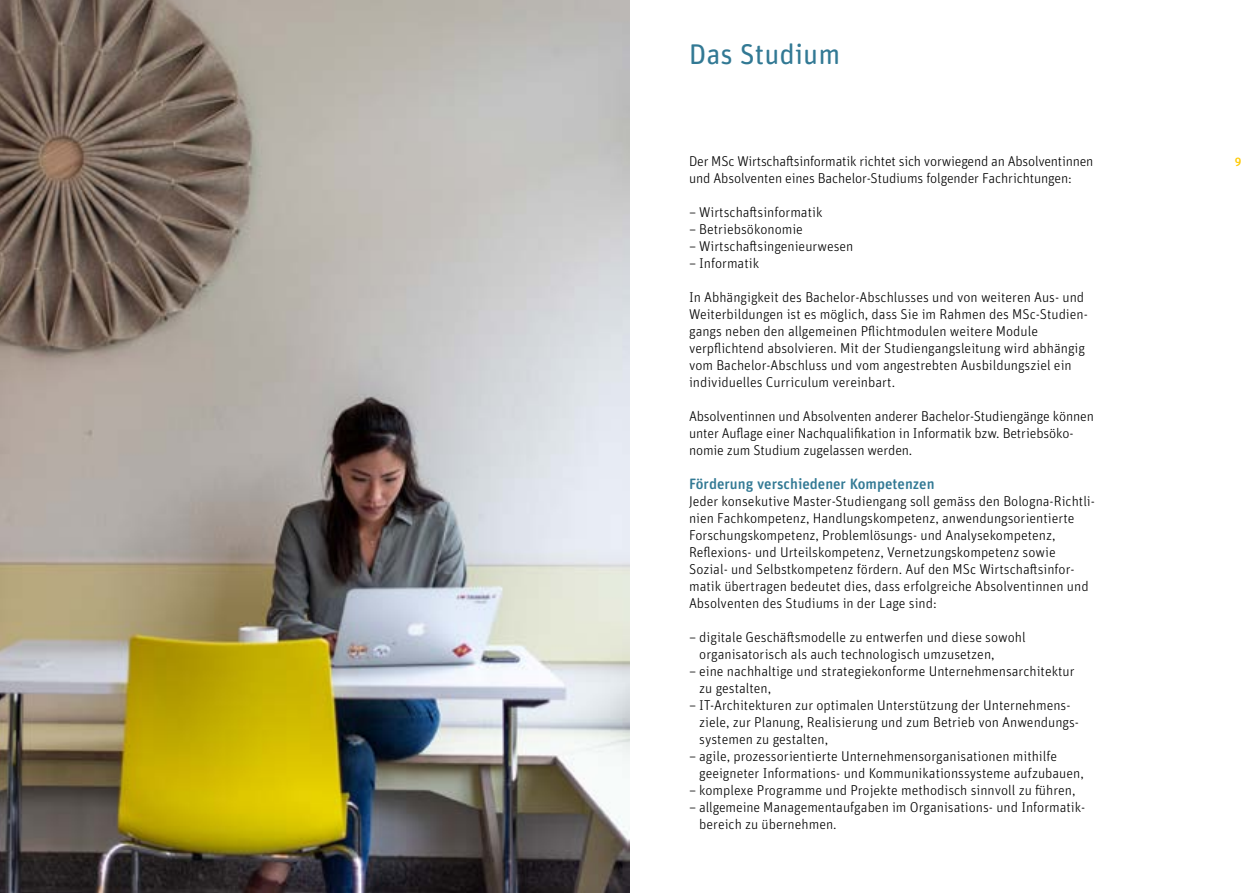
<style>
.page{position:relative;width:1259px;height:893px;background:#fff}
.page>*{position:absolute;margin:0;border:0;box-sizing:border-box;transform-origin:0 0}
.t1{font:28.5px "Unit Rounded Pro";color:#327994}
.t2{font:500 15px "Unit Rounded Pro";color:#327994}
.t3{font:300 14.25px/17px "Unit Rounded Pro";color:#000}
.t4{font:500 12px "Unit Rounded Pro";color:#ffcb05}
</style>
<div class="page">
<img style="left:0;top:0;width:629px;height:893px">
<h1 class="t1" style="left:689px;top:34px;width:153px">Das Studium</h1>
<p class="t3" style="left:689px;top:152px;width:406px">Der MSc Wirtschaftsinformatik richtet sich vorwiegend an Absolventinnen und Absolventen eines Bachelor-Studiums folgender Fachrichtungen:</p>
<p class="t3" style="left:689px;top:203px;width:135px">– Wirtschaftsinformatik</p>
<p class="t3" style="left:689px;top:220px;width:115px">– Betriebsökonomie</p>
<p class="t3" style="left:689px;top:237px;width:166px">– Wirtschaftsingenieurwesen</p>
<p class="t3" style="left:689px;top:254px;width:72px">– Informatik</p>
<p class="t3" style="left:689px;top:288px;width:400px">In Abhängigkeit des Bachelor-Abschlusses und von weiteren Aus- und Weiterbildungen ist es möglich, dass Sie im Rahmen des MSc-Studien&shy;gangs neben den allgemeinen Pflichtmodulen weitere Module verpflichtend absolvieren. Mit der Studiengangsleitung wird abhängig vom Bachelor-Abschluss und vom angestrebten Ausbildungsziel ein individuelles Curriculum vereinbart.</p>
<p class="t3" style="left:689px;top:407px;width:406px">Absolventinnen und Absolventen anderer Bachelor-Studiengänge können unter Auflage einer Nachqualifikation in Informatik bzw. Betriebsöko&shy;nomie zum Studium zugelassen werden.</p>
<p class="t2" style="left:689px;top:473px;width:247px">Förderung verschiedener Kompetenzen</p>
<p class="t3" style="left:689px;top:492px;width:407px">Jeder konsekutive Master-Studiengang soll gemäss den Bologna-Richtli&shy;nien Fachkompetenz, Handlungskompetenz, anwendungsorientierte Forschungskompetenz, Problemlösungs- und Analysekompetenz, Reflexions- und Urteilskompetenz, Vernetzungskompetenz sowie Sozial- und Selbstkompetenz fördern. Auf den MSc Wirtschaftsinfor&shy;matik übertragen bedeutet dies, dass erfolgreiche Absolventinnen und Absolventen des Studiums in der Lage sind:</p>
<p class="t3" style="left:699px;top:628px;width:328px;text-indent:-10px">– digitale Geschäftsmodelle zu entwerfen und diese sowohl organisatorisch als auch technologisch umzusetzen,</p>
<p class="t3" style="left:699px;top:662px;width:377px;text-indent:-10px">– eine nachhaltige und strategiekonforme Unternehmensarchitektur zu gestalten,</p>
<p class="t3" style="left:699px;top:696px;width:381px;text-indent:-10px">– IT-Architekturen zur optimalen Unterstützung der Unternehmens&shy;ziele, zur Planung, Realisierung und zum Betrieb von Anwendungs&shy;systemen zu gestalten,</p>
<p class="t3" style="left:699px;top:747px;width:386px;text-indent:-10px">– agile, prozessorientierte Unternehmensorganisationen mithilfe geeigneter Informations- und Kommunikationssysteme aufzubauen,</p>
<p class="t3" style="left:689px;top:782px;width:388px">– komplexe Programme und Projekte methodisch sinnvoll zu führen,</p>
<p class="t3" style="left:699px;top:799px;width:387px;text-indent:-10px">– allgemeine Managementaufgaben im Organisations- und Informatik&shy;bereich zu übernehmen.</p>
<p class="t4" style="left:1235px;top:153px;width:8px">9</p>
</div>
